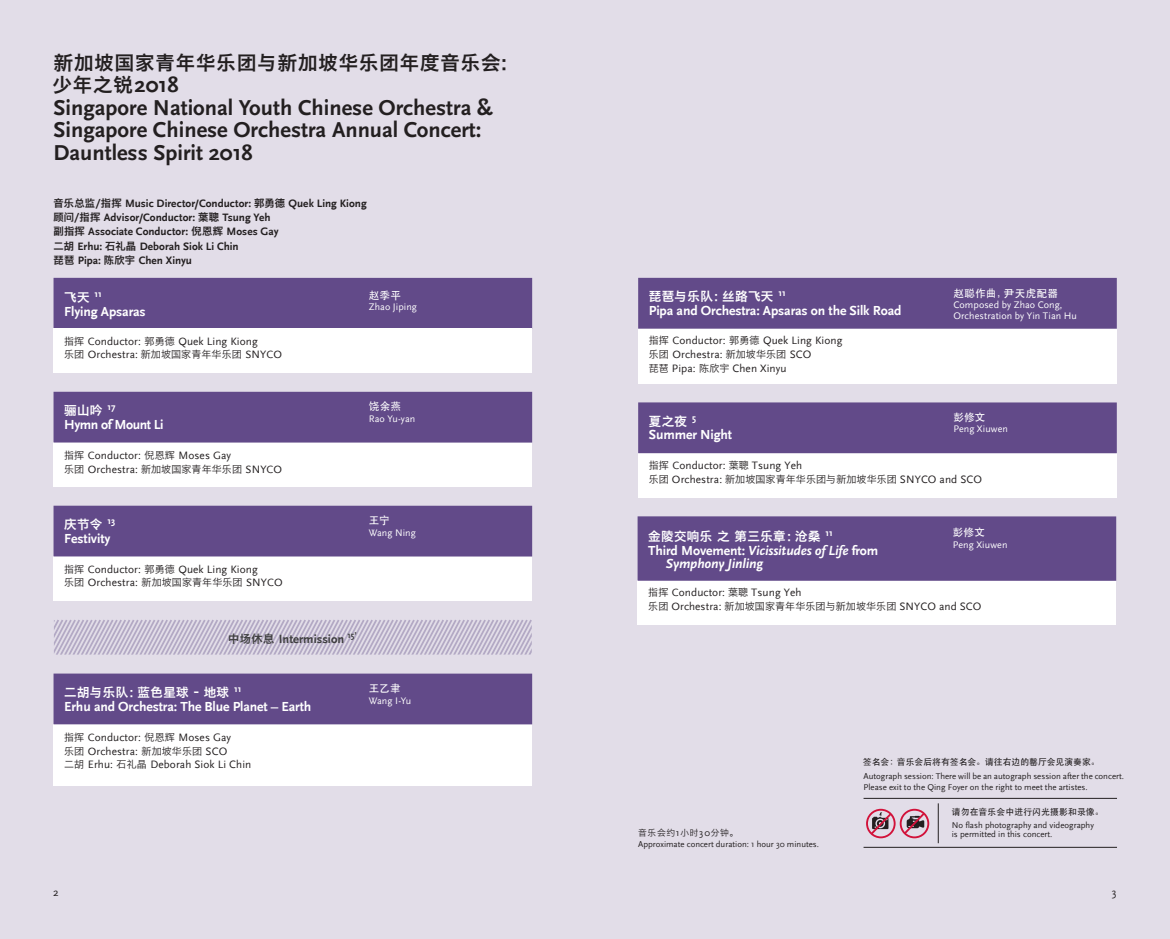
<style>
.page{position:relative;width:1170px;height:939px;background:#fff}
.page>*{position:absolute;margin:0;border:0;box-sizing:border-box;transform-origin:0 0}
.t1{font:700 22.5px/22.5px "Scala Sans";color:#231f20}
.t2{font:19.38px/22.5px "Hiragino Sans GB W6";letter-spacing:.05em;color:#231f20}
.t3{font:13.75px "Scala Sans B";letter-spacing:-.01em;color:#fff}
.t4{font:italic 700 13.75px "Scala Sans";letter-spacing:-.01em;color:#fff}
.t5{font:13.75px "Scala Sans B";letter-spacing:-.03em;color:#fff}
.t6{font:12.5px "Hiragino Sans GB W6";letter-spacing:.03em;color:#fff}
.t7{font:12.5px "Scala Sans B";color:#3e3e3f}
.t8{font:11.25px/13.8px "Scala Sans";letter-spacing:.01em;color:#231f20}
.t9{font:11.25px/14.4px "Scala Sans B";color:#231f20}
.t10{font:11.25px/13.8px "Scala Sans";letter-spacing:.01em;color:#231f20}
.t11{font:500 10.62px "ST Heiti SC";letter-spacing:.015em;color:#fff}
.t12{font:10px/11.2px "Scala Sans";letter-spacing:.01em;color:#fff}
.t13{font:10px "Hiragino Sans GB W3";letter-spacing:.01em;color:#231f20}
.t14{font:8.75px/10.8px "Scala Sans";color:#231f20}
.t15{font:8.75px "ST Heiti";color:#231f20}
.t16{font:8.75px "Hiragino Sans GB W3";letter-spacing:.075em;color:#231f20}
.s1{font-family:"Scala Sans";font-weight:700;font-size:22.5px}
.s2{font-family:"Hiragino Sans GB W6";font-size:10.25px}
.s3{font-family:"Hiragino Sans GB W3";font-size:10px}
.s4{font-family:"Hiragino Sans GB W6";font-size:11.25px}
.s5{font-style:inherit}
.s6{font-family:"Scala Sans";font-size:11.25px}
.s7{font-family:"Scala Sans";font-weight:700;font-style:italic}
.s8{font-family:"Scala Sans";font-size:10px}
</style>
<div class="page">
<div style="left:0;top:0;width:585px;height:939px;background:#e2dde8"></div>
<div style="left:54px;top:278px;width:478px;height:51px;background:#624a89"></div>
<div style="left:54px;top:329px;width:478px;height:44px;background:#fff"></div>
<div style="left:54px;top:443px;width:478px;height:44px;background:#fff"></div>
<div style="left:54px;top:392px;width:478px;height:51px;background:#624a89"></div>
<div style="left:54px;top:557px;width:478px;height:44px;background:#fff"></div>
<div style="left:54px;top:506px;width:478px;height:51px;background:#624a89"></div>
<div style="left:54px;top:724px;width:478px;height:62px;background:#fff"></div>
<div style="left:54px;top:674px;width:478px;height:50px;background:#624a89"></div>
<svg style="left:54px;top:620px;width:477px;height:35px"></svg>
<div style="left:585px;top:0;width:584px;height:939px;background:#e2dde8"></div>
<hr style="left:863px;top:798px;width:253px;height:1px;background:#231f20">
<hr style="left:863px;top:847px;width:253px;height:1px;background:#231f20">
<div style="left:866px;top:809px;width:29px;height:29px;border:2px solid #d2123a;border-radius:50%"></div>
<svg style="left:869px;top:811px;width:24px;height:25px"></svg>
<div style="left:899px;top:809px;width:30px;height:29px;border:2px solid #d2123a;border-radius:50%"></div>
<svg style="left:902px;top:811px;width:24px;height:25px"></svg>
<hr style="left:937px;top:803px;width:1px;height:40px;background:#231f20">
<div style="left:638px;top:453px;width:478px;height:44px;background:#fff"></div>
<div style="left:638px;top:402px;width:478px;height:51px;background:#624a89"></div>
<div style="left:637px;top:581px;width:479px;height:44px;background:#fff"></div>
<div style="left:637px;top:516px;width:479px;height:65px;background:#624a89"></div>
<div style="left:638px;top:329px;width:478px;height:54px;background:#fff"></div>
<div style="left:638px;top:278px;width:478px;height:51px;background:#624a89"></div>
<h2 class="t2" style="left:52px;top:50px;width:456px">新加坡国家青年华乐团与新加坡华乐团年度音乐会:少年之锐<span class="s1">2018</span></h2>
<h1 class="t1" style="left:53px;top:97px;width:441px">Singapore National Youth Chinese Orchestra &amp;<br>Singapore Chinese Orchestra Annual Concert:<br>Dauntless Spirit 2018</h1>
<p class="t9" style="left:54px;top:196px;width:314px"><span class="s2">音乐总监/指挥</span> Music Director/Conductor: <span class="s2">郭勇德</span> Quek Ling Kiong<span class="s2">顾问/指挥</span> Advisor/Conductor: <span class="s2">葉聰</span> Tsung Yeh<br><span class="s2">副指挥</span> Associate Conductor: <span class="s2">倪恩辉</span> Moses Gay<br><span class="s2">二胡</span> Erhu: <span class="s2">石礼晶</span> Deborah Siok Li Chin<br><span class="s2">琵琶</span> Pipa: <span class="s2">陈欣宇</span> Chen Xinyu</p>
<p class="t6" style="left:64px;top:289px;width:39px">飞天 <sup>11</sup></p>
<p class="t3" style="left:64px;top:304px;width:83px">Flying Apsaras</p>
<p class="t11" style="left:369px;top:289px;width:34px">赵季平</p>
<p class="t12" style="left:369px;top:301px;width:50px">Zhao Jiping</p>
<p class="t8" style="left:64px;top:334px;width:219px"><span class="s3">指挥</span> Conductor: <span class="s3">郭勇德</span> Quek Ling Kiong<br><span class="s3">乐团</span> Orchestra: <span class="s3">新加坡国家青年华乐团</span> SNYCO</p>
<p class="t6" style="left:64px;top:402px;width:53px">骊山吟 <sup>17</sup></p>
<p class="t5" style="left:64px;top:417px;width:101px">Hymn of Mount Li</p>
<p class="t8" style="left:64px;top:448px;width:219px"><span class="s3">指挥</span> Conductor: <span class="s3">倪恩辉</span> Moses Gay<br><span class="s3">乐团</span> Orchestra: <span class="s3">新加坡国家青年华乐团</span> SNYCO</p>
<p class="t6" style="left:64px;top:516px;width:53px">庆节令 <sup>13</sup></p>
<p class="t3" style="left:64px;top:531px;width:48px">Festivity</p>
<p class="t8" style="left:64px;top:562px;width:220px"><span class="s3">指挥</span> Conductor: <span class="s3">郭勇德</span> Quek Ling Kiong<br><span class="s3">乐团</span> Orchestra: <span class="s3">新加坡国家青年华乐团</span> SNYCO</p>
<p class="t11" style="left:369px;top:401px;width:34px">饶余燕</p>
<p class="t12" style="left:369px;top:413px;width:48px">Rao Yu-yan</p>
<p class="t11" style="left:369px;top:515px;width:23px">王宁</p>
<p class="t12" style="left:369px;top:527px;width:48px">Wang Ning</p>
<p class="t7" style="left:228px;top:632px;width:130px"><span class="s4">中场休息</span> Intermission <sup>15’</sup></p>
<p class="t6" style="left:64px;top:684px;width:179px">二胡与乐队：蓝色星球 – 地球 <sup>11</sup></p>
<p class="t3" style="left:64px;top:699px;width:249px">Erhu and Orchestra: The Blue Planet – Earth</p>
<p class="t10" style="left:64px;top:731px;width:189px"><span class="s3">指挥</span> <span class="s5">Conductor:</span> <span class="s3">倪恩辉</span> Moses Gay<br><span class="s3">乐团</span> <span class="s5">Orchestra:</span> <span class="s3">新加坡华乐团</span> SCO<br><span class="s3">二胡</span> <span class="s5">Erhu:</span> <span class="s3">石礼晶</span> Deborah Siok Li Chin</p>
<p class="t11" style="left:369px;top:683px;width:33px">王乙聿</p>
<p class="t12" style="left:369px;top:695px;width:44px">Wang I-Yu</p>
<p class="t8" style="left:53px;top:886px;width:7px">2</p>
<p class="t6" style="left:648px;top:288px;width:138px">琵琶与乐队：丝路飞天 <sup>11</sup></p>
<p class="t3" style="left:648px;top:303px;width:254px">Pipa and Orchestra: Apsaras on the Silk Road</p>
<p class="t8" style="left:648px;top:334px;width:195px"><span class="s3">指挥</span> Conductor: <span class="s3">郭勇德</span> <span class="s5">Quek Ling Kiong</span><span class="s3">乐团</span> Orchestra: <span class="s3">新加坡华乐团</span> <span class="s5">SCO<br></span><span class="s3">琵琶</span> Pipa: <span class="s3">陈欣宇</span> <span class="s5">Chen Xinyu</span></p>
<p class="t6" style="left:648px;top:413px;width:49px">夏之夜 <sup>5</sup></p>
<p class="t3" style="left:648px;top:428px;width:85px">Summer Night</p>
<p class="t11" style="left:953px;top:287px;width:106px">赵聪作曲，尹天虎配器</p>
<p class="t12" style="left:953px;top:299px;width:125px">Composed by Zhao Cong,<br>Orchestration by Yin Tian Hu</p>
<p class="t11" style="left:953px;top:411px;width:34px">彭修文</p>
<p class="t12" style="left:953px;top:424px;width:56px">Peng Xiuwen</p>
<p class="t8" style="left:648px;top:459px;width:155px"><span class="s3">指挥</span> Conductor: <span class="s3">葉聰</span> <span class="s5">Tsung Yeh</span></p>
<p class="t13" style="left:648px;top:473px;width:334px">乐团 <span class="s6">Orchestra:</span> 新加坡国家青年华乐团与新加坡华乐团 <span class="s6">SNYCO and SCO</span></p>
<p class="t6" style="left:648px;top:528px;width:186px">金陵交响乐 之 第三乐章：沧桑 <sup>11</sup></p>
<p class="t3" style="left:648px;top:543px;width:231px">Third Movement: <span class="s7">Vicissitudes of Life</span> from</p>
<p class="t4" style="left:666px;top:556px;width:99px">Symphony Jinling</p>
<p class="t11" style="left:952px;top:527px;width:34px">彭修文</p>
<p class="t12" style="left:952px;top:539px;width:56px">Peng Xiuwen</p>
<p class="t8" style="left:648px;top:586px;width:155px"><span class="s3">指挥</span> Conductor: <span class="s3">葉聰</span> <span class="s5">Tsung Yeh</span></p>
<p class="t13" style="left:648px;top:600px;width:334px">乐团 <span class="s6">Orchestra:</span> 新加坡国家青年华乐团与新加坡华乐团 <span class="s6">SNYCO and SCO</span></p>
<p class="t15" style="left:862px;top:758px;width:238px">签名会：音乐会后将有签名会。请往右边的罄厅会见演奏家。</p>
<p class="t16" style="left:638px;top:827px;width:102px">音乐会约<span class="s8">1</span>小时<span class="s8">30</span>分钟。</p>
<p class="t14" style="left:638px;top:839px;width:182px">Approximate concert duration: 1 hour 30 minutes.</p>
<p class="t14" style="left:863px;top:771px;width:262px">Autograph session: There will be an autograph session after the concert.<br>Please exit to the Qing Foyer on the right to meet the artistes.</p>
<p class="t15" style="left:951px;top:808px;width:153px">请勿在音乐会中进行闪光摄影和录像。</p>
<p class="t14" style="left:951px;top:820px;width:144px;line-height:9.5px">No flash photography and videography is permitted in this concert.</p>
<p class="t8" style="left:1111px;top:886px;width:6px">3</p>
</div>
